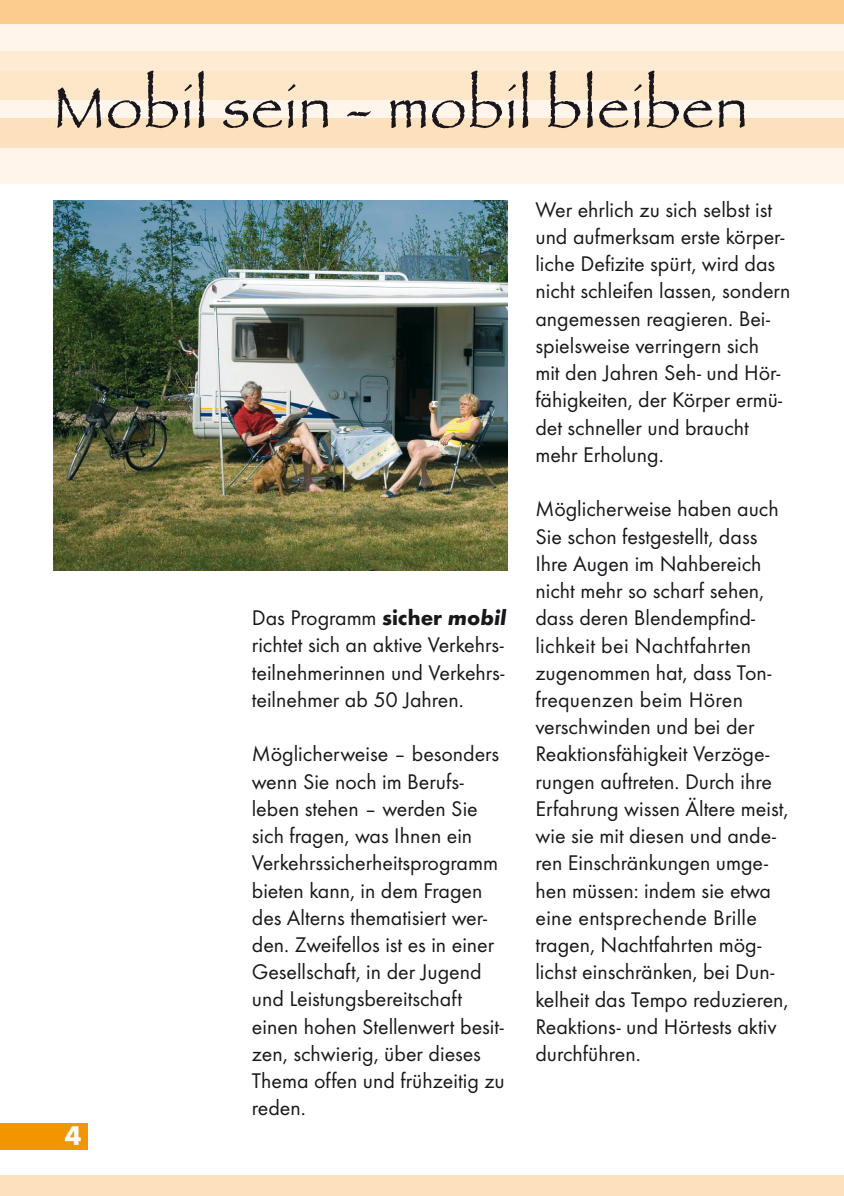
<style>
.page{position:relative;width:844px;height:1196px;background:#fff}
.page>*{position:absolute;margin:0;border:0;box-sizing:border-box;transform-origin:0 0}
.t1{font:60px "Papyrus";letter-spacing:.02em;color:#1a171c}
.t2{font:700 28px "Futura T";color:#fff}
.t3{font:22px/27.2px "Futura T";color:#1a171c}
.s1{font-weight:700}
.s2{font-weight:700;font-style:italic}
</style>
<div class="page">
<div style="left:0;top:0;width:844px;height:184px;background:#fff5ea"></div>
<div style="left:0;top:0;width:844px;height:24px;background:#fbcc8d"></div>
<div style="left:0;top:51px;width:844px;height:20px;background:#feebd3"></div>
<div style="left:0;top:71px;width:844px;height:28px;background:#fee6c8"></div>
<div style="left:0;top:119px;width:844px;height:29px;background:#fde1bc"></div>
<div style="left:0;top:1175px;width:844px;height:20px;background:#fde1bc"></div>
<div style="left:0;top:1122px;width:87px;height:27px;background:#f29500"></div>
<img style="left:53px;top:201px;width:454px;height:369px">
<h1 class="t1" style="left:53px;top:71px;width:696px">Mobil sein - mobil bleiben</h1>
<p class="t2" style="left:65px;top:1119px;width:18px">4</p>
<p class="t3" style="left:252px;top:604px;width:256px">Das Programm <span class="s1">sicher</span> <span class="s2">mobil </span>richtet sich an aktive Verkehrs&shy;teilnehmerinnen und Verkehrs&shy;teilnehmer ab 50 Jahren.</p>
<p class="t3" style="left:252px;top:740px;width:254px">Möglicherweise – besonders wenn Sie noch im Berufs&shy;leben stehen – werden Sie sich fragen, was Ihnen ein<br>Verkehrssicherheitsprogramm bieten kann, in dem Fragen des Alterns thematisiert wer&shy;den. Zweifellos ist es in einer<br>Gesellschaft, in der Jugend und Leistungsbereitschaft einen hohen Stellenwert besit&shy;zen, schwierig, über dieses<br>Thema offen und frühzeitig zu reden.</p>
<p class="t3" style="left:535px;top:196px;width:256px">Wer ehrlich zu sich selbst ist und aufmerksam erste körper&shy;liche Defizite spürt, wird das nicht schleifen lassen, sondern angemessen reagieren. Bei&shy;spielsweise verringern sich<br>mit den Jahren Seh- und Hör&shy;fähigkeiten, der Körper ermü&shy;det schneller und braucht mehr Erholung.</p>
<p class="t3" style="left:535px;top:495px;width:255px">Möglicherweise haben auch<br>Sie schon festgestellt, dass<br>Ihre Augen im Nahbereich nicht mehr so scharf sehen, dass deren Blendempfind&shy;lichkeit bei Nachtfahrten zugenommen hat, dass Ton&shy;frequenzen beim Hören verschwinden und bei der<br>Reaktionsfähigkeit Verzöge&shy;rungen auftreten. Durch ihre<br>Erfahrung wissen Ältere meist, wie sie mit diesen und ande&shy;ren Einschränkungen umge&shy;hen müssen: indem sie etwa eine entsprechende Brille tragen, Nachtfahrten mög&shy;lichst einschränken, bei Dun&shy;kelheit das Tempo reduzieren,<br>Reaktions- und Hörtests aktiv durchführen.</p>
</div>
